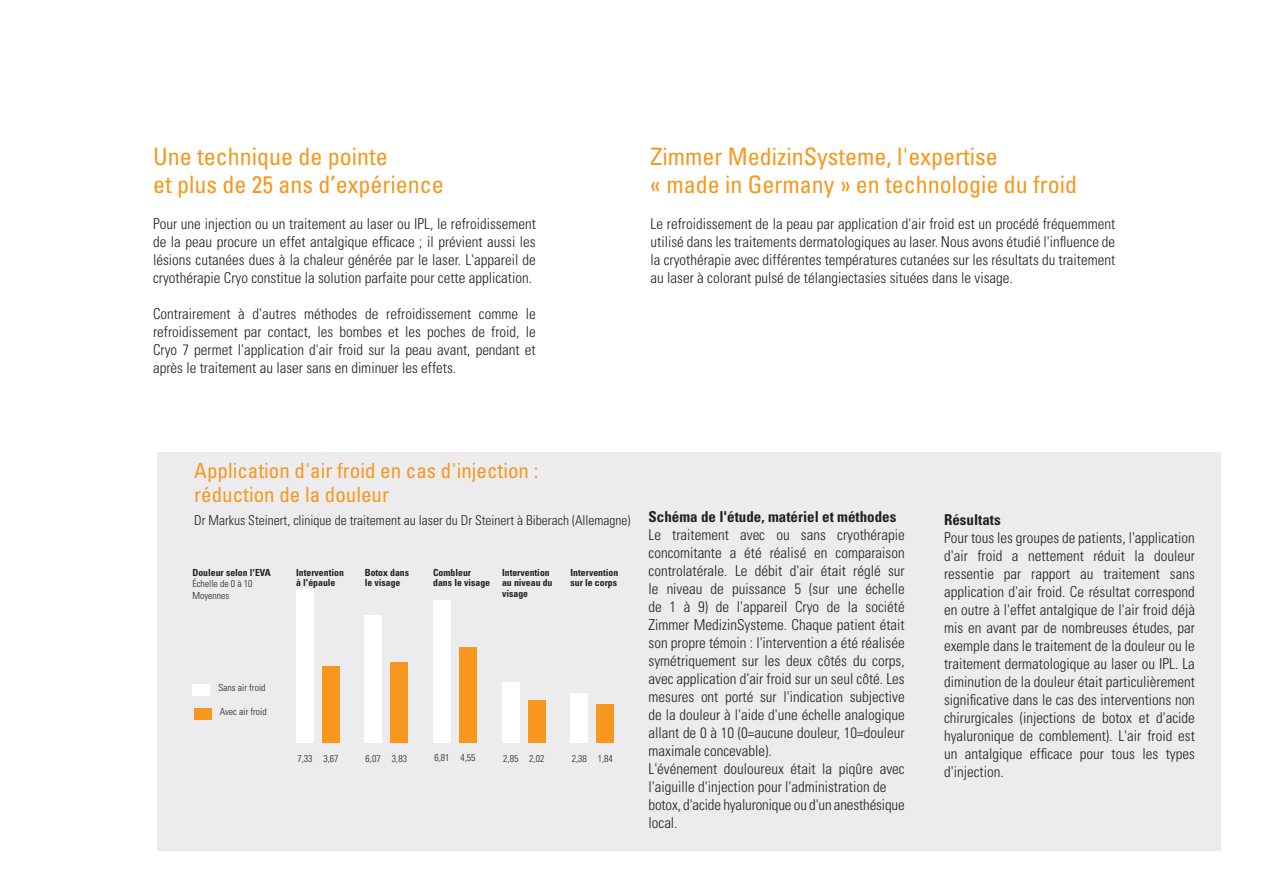
<style>
.page{position:relative;width:1263px;height:893px;background:#fff}
.page>*{position:absolute;margin:0;border:0;box-sizing:border-box;transform-origin:0 0}
.t1{font:condensed 24px/28.8px "Univers LT Std";color:#f7971d}
.t2{font:condensed 21px/24px "Univers LT Std";color:#f7971d}
.t3{font:300 condensed 15px/18px "Univers LT Std";color:#231f20;text-align:justify}
.t4{font:700 condensed 15px "Univers LT Std";color:#231f20}
.t5{font:300 condensed 13.5px "Univers LT Std";color:#231f20}
.t6{font:700 condensed 9.75px/10.5px "Univers LT Std";color:#231f20}
.t7{font:300 condensed 9.75px/11.7px "Univers LT Std";color:#231f20}
</style>
<div class="page">
<div style="left:157px;top:452px;width:1063px;height:398px;background:#ececee"></div>
<div style="left:194px;top:708px;width:18px;height:12px;background:#f7971d"></div>
<div style="left:192px;top:684px;width:18px;height:12px;background:#fff"></div>
<div style="left:322px;top:666px;width:18px;height:77px;background:#f7971d"></div>
<div style="left:296px;top:589px;width:18px;height:154px;background:#fff"></div>
<div style="left:391px;top:662px;width:17px;height:81px;background:#f7971d"></div>
<div style="left:364px;top:615px;width:18px;height:128px;background:#fff"></div>
<div style="left:459px;top:647px;width:18px;height:96px;background:#f7971d"></div>
<div style="left:433px;top:600px;width:18px;height:143px;background:#fff"></div>
<div style="left:528px;top:700px;width:18px;height:43px;background:#f7971d"></div>
<div style="left:502px;top:682px;width:18px;height:61px;background:#fff"></div>
<div style="left:596px;top:704px;width:18px;height:39px;background:#f7971d"></div>
<div style="left:571px;top:693px;width:17px;height:50px;background:#fff"></div>
<h1 class="t1" style="left:153px;top:141px;width:292px">Une technique de pointe<br>et plus de 25 ans d’expérience</h1>
<p class="t3" style="left:153px;top:215px;width:384px">Pour une injection ou un traitement au laser ou IPL, le refroidissement de la peau procure un effet antalgique efficace ; il prévient aussi les lésions cutanées dues à la chaleur générée par le laser. L'appareil de cryothérapie Cryo constitue la solution parfaite pour cette application.</p>
<p class="t3" style="left:153px;top:305px;width:384px">Contrairement à d'autres méthodes de refroidissement comme le refroidissement par contact, les bombes et les poches de froid, le Cryo 7 permet l'application d'air froid sur la peau avant, pendant et après le traitement au laser sans en diminuer les effets.</p>
<h1 class="t1" style="left:651px;top:141px;width:428px">Zimmer MedizinSysteme, l'expertise<br>« made in Germany » en technologie du froid</h1>
<p class="t3" style="left:651px;top:215px;width:466px">Le refroidissement de la peau par application d'air froid est un procédé fréquemment utilisé dans les traitements dermatologiques au laser. Nous avons étudié l'influence de la cryothérapie avec différentes températures cutanées sur les résultats du traitement au laser à colorant pulsé de télangiectasies situées dans le visage.</p>
<h2 class="t2" style="left:194px;top:459px;width:346px">Application d'air froid en cas d'injection : réduction de la douleur</h2>
<p class="t5" style="left:194px;top:512px;width:438px">Dr Markus Steinert, clinique de traitement au laser du Dr Steinert à Biberach (Allemagne)</p>
<p class="t6" style="left:192px;top:567px;width:80px">Douleur selon l'EVA</p>
<p class="t7" style="left:192px;top:578px;width:62px">Échelle de 0 à 10<br>Moyennes</p>
<p class="t6" style="left:296px;top:567px;width:49px">Intervention à l'épaule</p>
<p class="t6" style="left:365px;top:567px;width:46px">Botox dans le visage</p>
<p class="t6" style="left:433px;top:567px;width:58px">Combleur dans le visage</p>
<p class="t6" style="left:502px;top:567px;width:52px">Intervention au niveau du visage</p>
<p class="t6" style="left:571px;top:567px;width:49px">Intervention sur le corps</p>
<p class="t7" style="left:218px;top:682px;width:49px">Sans air froid</p>
<p class="t7" style="left:220px;top:706px;width:48px">Avec air froid</p>
<p class="t7" style="left:297px;top:752px;width:43px">7,33 3,67</p>
<p class="t7" style="left:366px;top:752px;width:43px">6,07 3,83</p>
<p class="t7" style="left:434px;top:752px;width:43px">6,81 4,55</p>
<p class="t7" style="left:503px;top:752px;width:43px">2,85 2,02</p>
<p class="t7" style="left:572px;top:752px;width:43px">2,38 1,84</p>
<p class="t4" style="left:648px;top:507px;width:249px">Schéma de l'étude, matériel et méthodes</p>
<p class="t3" style="left:648px;top:525px;width:258px;text-align:left">Le traitement avec ou sans cryothérapie concomitante a été réalisé en comparaison controlatérale. Le débit d'air était réglé sur le niveau de puissance 5 (sur une échelle de 1 à 9) de l'appareil Cryo de la société Zimmer MedizinSysteme. Chaque patient était son propre témoin : l'intervention a été réalisée symétriquement sur les deux côtés du corps, avec application d'air froid sur un seul côté. Les mesures ont porté sur l'indication subjective de la douleur à l'aide d'une échelle analogique allant de 0 à 10 (0=aucune douleur, 10=douleur maximale concevable).<br>L'événement douloureux était la piqûre avec l'aiguille d'injection pour l'administration de botox, d'acide hyaluronique ou d'un anesthésique local.</p>
<p class="t4" style="left:944px;top:511px;width:58px">Résultats</p>
<p class="t3" style="left:944px;top:529px;width:252px">Pour tous les groupes de patients, l'application d'air froid a nettement réduit la douleur ressentie par rapport au traitement sans application d'air froid. Ce résultat correspond en outre à l'effet antalgique de l'air froid déjà mis en avant par de nombreuses études, par exemple dans le traitement de la douleur ou le traitement dermatologique au laser ou IPL. La diminution de la douleur était particulièrement significative dans le cas des interventions non chirurgicales (injections de botox et d'acide hyaluronique de comblement). L'air froid est un antalgique efficace pour tous les types d'injection.</p>
</div>
